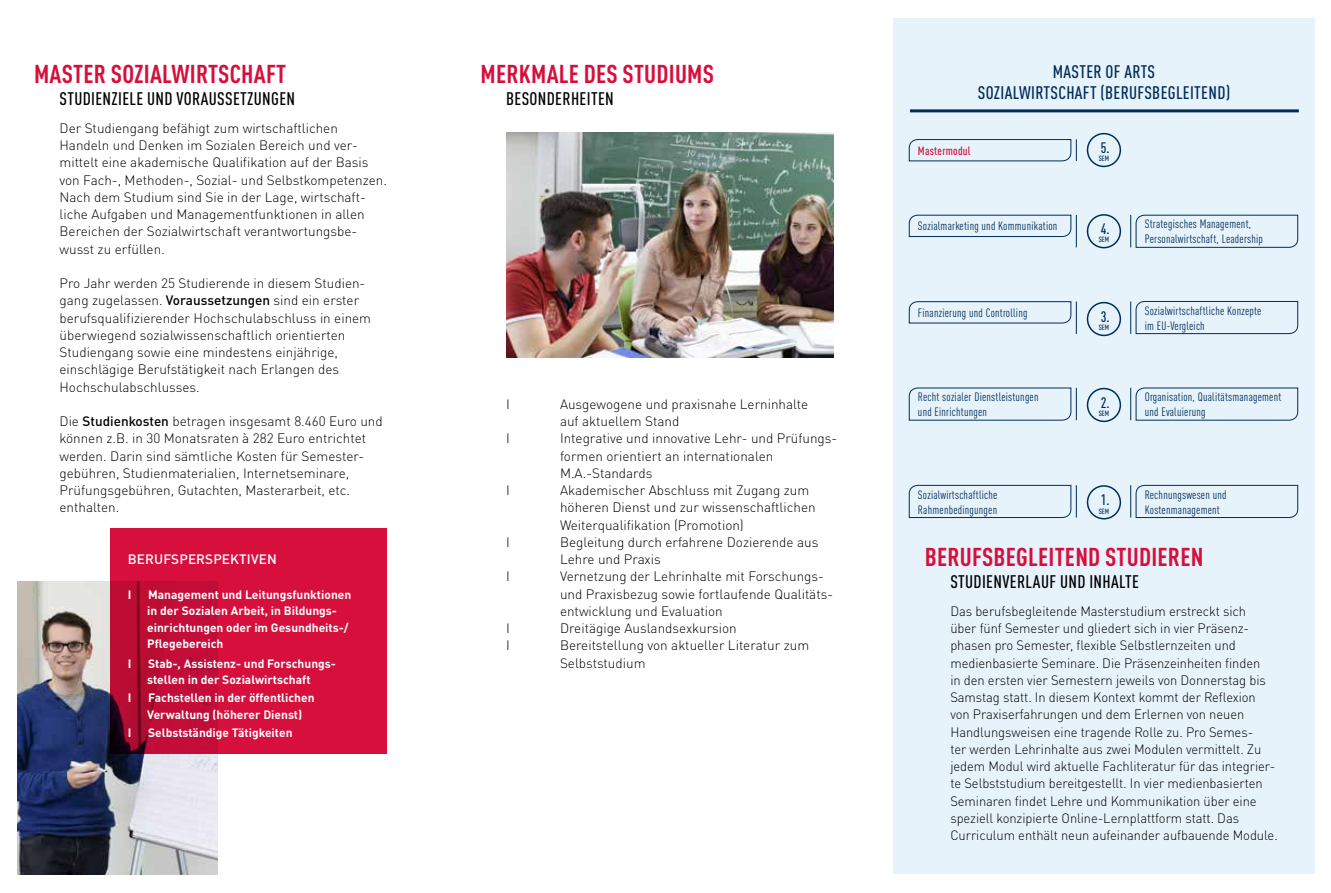
<style>
.page{position:relative;width:1331px;height:893px;background:#fff}
.page>*{position:absolute;margin:0;border:0;box-sizing:border-box;transform-origin:0 0}
.t1{font:700 condensed 25.5px "DIN Pro";letter-spacing:.01em;color:#d60f3c}
.t2{font:500 condensed 18px "DIN Pro";letter-spacing:.02em;color:#000}
.t3{font:500 condensed 18px/21.6px "DIN Pro";letter-spacing:.02em;color:#002d5a;text-align:center}
.t4{font:500 condensed 15px "DIN Pro";color:#002d5a}
.t5{font:300 13.5px/17.2px "DIN Pro";color:#000}
.t6{font:300 13.5px/17.2px "DIN Pro";color:#000;scale:.96 1}
.t7{font:500 13.5px "DIN Pro";letter-spacing:.01em;color:#fff}
.t8{font:condensed 12px/15px "DIN Pro";letter-spacing:.02em;color:#002d5a}
.t9{font:700 12px/16.5px "DIN Pro";color:#fff}
.t10{font:500 condensed 12px "DIN Pro";letter-spacing:.02em;color:#d60f3c}
.t11{font:500 condensed 7.5px "DIN Pro";letter-spacing:.01em;color:#002d5a}
.s1{font-weight:500}
</style>
<div class="page">
<img style="left:17px;top:581px;width:201px;height:294px">
<img style="left:506px;top:133px;width:327px;height:224px">
<svg style="left:110px;top:528px;width:277px;height:226px;background:#cc0e39"></svg>
<div style="left:893px;top:18px;width:421px;height:856px;background:#e7f3fb"></div>
<hr style="left:910px;top:109px;width:389px;height:3px;background:#002d5a">
<svg style="left:909px;top:301px;width:162px;height:22px"></svg>
<svg style="left:909px;top:215px;width:162px;height:22px"></svg>
<div style="left:1087px;top:302px;width:34px;height:34px;border:2px solid #002d5a;border-radius:50%"></div>
<div style="left:1087px;top:214px;width:34px;height:34px;border:2px solid #002d5a;border-radius:50%"></div>
<div style="left:1087px;top:133px;width:34px;height:34px;border:2px solid #002d5a;border-radius:50%"></div>
<div style="left:1087px;top:388px;width:34px;height:34px;border:2px solid #002d5a;border-radius:50%"></div>
<div style="left:1087px;top:485px;width:34px;height:34px;border:2px solid #002d5a;border-radius:50%"></div>
<svg style="left:909px;top:139px;width:168px;height:22px"></svg>
<hr style="left:1076px;top:215px;width:1px;height:32px;background:#002d5a">
<hr style="left:1076px;top:301px;width:1px;height:33px;background:#002d5a">
<hr style="left:1076px;top:388px;width:1px;height:32px;background:#002d5a">
<hr style="left:1076px;top:485px;width:1px;height:33px;background:#002d5a">
<hr style="left:1130px;top:215px;width:1px;height:32px;background:#002d5a">
<hr style="left:1130px;top:301px;width:1px;height:33px;background:#002d5a">
<hr style="left:1130px;top:388px;width:1px;height:32px;background:#002d5a">
<hr style="left:1130px;top:485px;width:1px;height:33px;background:#002d5a">
<svg style="left:909px;top:485px;width:162px;height:33px"></svg>
<svg style="left:909px;top:388px;width:162px;height:32px"></svg>
<svg style="left:1136px;top:485px;width:162px;height:33px"></svg>
<svg style="left:1136px;top:388px;width:162px;height:32px"></svg>
<svg style="left:1136px;top:215px;width:162px;height:33px"></svg>
<svg style="left:1136px;top:301px;width:162px;height:33px"></svg>
<h1 class="t1" style="left:34px;top:55px;width:254px">MASTER SOZIALWIRTSCHAFT</h1>
<h2 class="t2" style="left:60px;top:86px;width:237px">STUDIENZIELE UND VORAUSSETZUNGEN</h2>
<p class="t5" style="left:60px;top:118px;width:329px">Der Studiengang befähigt zum wirtschaftlichen Handeln und Denken im Sozialen Bereich und ver&shy;mittelt eine akademische Qualifikation auf der Basis von Fach-, Methoden-, Sozial- und Selbstkompetenzen.<br>Nach dem Studium sind Sie in der Lage, wirtschaft&shy;liche Aufgaben und Managementfunktionen in allen Bereichen der Sozialwirtschaft verantwortungsbe&shy;wusst zu erfüllen.</p>
<p class="t5" style="left:60px;top:274px;width:313px">Pro Jahr werden 25 Studierende in diesem Studien&shy;gang zugelassen. <span class="s1">Voraussetzungen</span> sind ein erster berufsqualifizierender Hochschulabschluss in einem überwiegend sozialwissenschaftlich orientierten Studiengang sowie eine mindestens einjährige, einschlägige Berufstätigkeit nach Erlangen des Hochschulabschlusses.</p>
<p class="t5" style="left:60px;top:412px;width:325px">Die <span class="s1">Studienkosten</span> betragen insgesamt 8.460 Euro und können z.B. in 30 Monatsraten à 282 Euro entrichtet werden. Darin sind sämtliche Kosten für Semester&shy;gebühren, Studienmaterialien, Internetseminare, Prüfungsgebühren, Gutachten, Masterarbeit, etc. enthalten.</p>
<p class="t7" style="left:128px;top:549px;width:151px">BERUFSPERSPEKTIVEN</p>
<p class="t9" style="left:128px;top:585px;width:5px">I</p>
<p class="t9" style="left:147px;top:585px;width:206px">Management und Leitungsfunktionen in der Sozialen Arbeit, in Bildungs&shy;einrichtungen oder im Gesundheits-/<br>Pflegebereich</p>
<p class="t9" style="left:128px;top:654px;width:5px">I</p>
<p class="t9" style="left:147px;top:654px;width:190px">Stab-, Assistenz- und Forschungs&shy;stellen in der Sozialwirtschaft</p>
<p class="t9" style="left:128px;top:689px;width:5px">I</p>
<p class="t9" style="left:147px;top:689px;width:169px">Fachstellen in der öffentlichen<br>Verwaltung (höherer Dienst)</p>
<p class="t9" style="left:128px;top:723px;width:5px">I</p>
<p class="t9" style="left:148px;top:723px;width:146px">Selbstständige Tätigkeiten</p>
<h1 class="t1" style="left:481px;top:55px;width:235px">MERKMALE DES STUDIUMS</h1>
<h2 class="t2" style="left:506px;top:86px;width:109px">BESONDERHEITEN</h2>
<p class="t5" style="left:506px;top:394px;width:5px">I</p>
<p class="t5" style="left:560px;top:394px;width:250px">Ausgewogene und praxisnahe Lerninhalte auf aktuellem Stand</p>
<p class="t5" style="left:506px;top:429px;width:5px">I</p>
<p class="t5" style="left:560px;top:429px;width:279px">Integrative und innovative Lehr- und Prüfungs&shy;formen orientiert an internationalen<br>M.A.-Standards</p>
<p class="t5" style="left:506px;top:481px;width:5px">I</p>
<p class="t5" style="left:560px;top:481px;width:257px">Akademischer Abschluss mit Zugang zum höheren Dienst und zur wissenschaftlichen<br>Weiterqualifikation (Promotion)</p>
<p class="t5" style="left:506px;top:532px;width:5px">I</p>
<p class="t5" style="left:560px;top:532px;width:260px">Begleitung durch erfahrene Dozierende aus<br>Lehre und Praxis</p>
<p class="t5" style="left:506px;top:567px;width:5px">I</p>
<p class="t5" style="left:560px;top:567px;width:275px">Vernetzung der Lehrinhalte mit Forschungs&shy;und Praxisbezug sowie fortlaufende Qualitäts&shy;entwicklung und Evaluation</p>
<p class="t5" style="left:506px;top:619px;width:5px">I</p>
<p class="t5" style="left:560px;top:619px;width:178px">Dreitägige Auslandsexkursion</p>
<p class="t5" style="left:506px;top:636px;width:5px">I</p>
<p class="t5" style="left:560px;top:636px;width:251px">Bereitstellung von aktueller Literatur zum<br>Selbststudium</p>
<h2 class="t3" style="left:978px;top:59px;width:254px">MASTER OF ARTS<br>SOZIALWIRTSCHAFT (BERUFSBEGLEITEND)</h2>
<p class="t10" style="left:918px;top:142px;width:54px">Mastermodul</p>
<p class="t4" style="left:1101px;top:137px;width:10px">5.</p>
<p class="t11" style="left:1099px;top:153px;width:12px">SEM</p>
<p class="t8" style="left:918px;top:218px;width:141px">Sozialmarketing und Kommunikation</p>
<p class="t4" style="left:1101px;top:218px;width:10px">4.</p>
<p class="t11" style="left:1099px;top:234px;width:12px">SEM</p>
<p class="t8" style="left:1145px;top:216px;width:120px">Strategisches Management,<br>Personalwirtschaft, Leadership</p>
<p class="t8" style="left:918px;top:304px;width:111px">Finanzierung und Controlling</p>
<p class="t4" style="left:1101px;top:306px;width:10px">3.</p>
<p class="t11" style="left:1099px;top:322px;width:12px">SEM</p>
<p class="t8" style="left:1145px;top:302px;width:118px">Sozialwirtschaftliche Konzepte im EU-Vergleich</p>
<p class="t8" style="left:918px;top:389px;width:122px">Recht sozialer Dienstleistungen und Einrichtungen</p>
<p class="t4" style="left:1101px;top:392px;width:10px">2.</p>
<p class="t11" style="left:1099px;top:408px;width:12px">SEM</p>
<p class="t8" style="left:1145px;top:389px;width:138px">Organisation, Qualitätsmanagement und Evaluierung</p>
<p class="t8" style="left:918px;top:486px;width:81px">Sozialwirtschaftliche<br>Rahmenbedingungen</p>
<p class="t4" style="left:1101px;top:489px;width:10px">1.</p>
<p class="t11" style="left:1099px;top:506px;width:12px">SEM</p>
<p class="t8" style="left:1145px;top:486px;width:83px">Rechnungswesen und<br>Kostenmanagement</p>
<h1 class="t1" style="left:925px;top:538px;width:280px">BERUFSBEGLEITEND STUDIEREN</h1>
<h2 class="t2" style="left:950px;top:569px;width:190px">STUDIENVERLAUF UND INHALTE</h2>
<p class="t6" style="left:950px;top:601px;width:343px">Das berufsbegleitende Masterstudium erstreckt sich<br>über fünf Semester und gliedert sich in vier Präsenz&shy;phasen pro Semester, flexible Selbstlernzeiten und medienbasierte Seminare. Die Präsenzeinheiten finden<br>in den ersten vier Semestern jeweils von Donnerstag bis Samstag statt. In diesem Kontext kommt der Reflexion von Praxiserfahrungen und dem Erlernen von neuen Handlungsweisen eine tragende Rolle zu. Pro Semes-<br>ter werden Lehrinhalte aus zwei Modulen vermittelt. Zu jedem Modul wird aktuelle Fachliteratur für das integrier&shy;te Selbststudium bereitgestellt. In vier medienbasierten Seminaren findet Lehre und Kommunikation über eine speziell konzipierte Online-Lernplattform statt. Das Curriculum enthält neun aufeinander aufbauende Module.</p>
</div>
